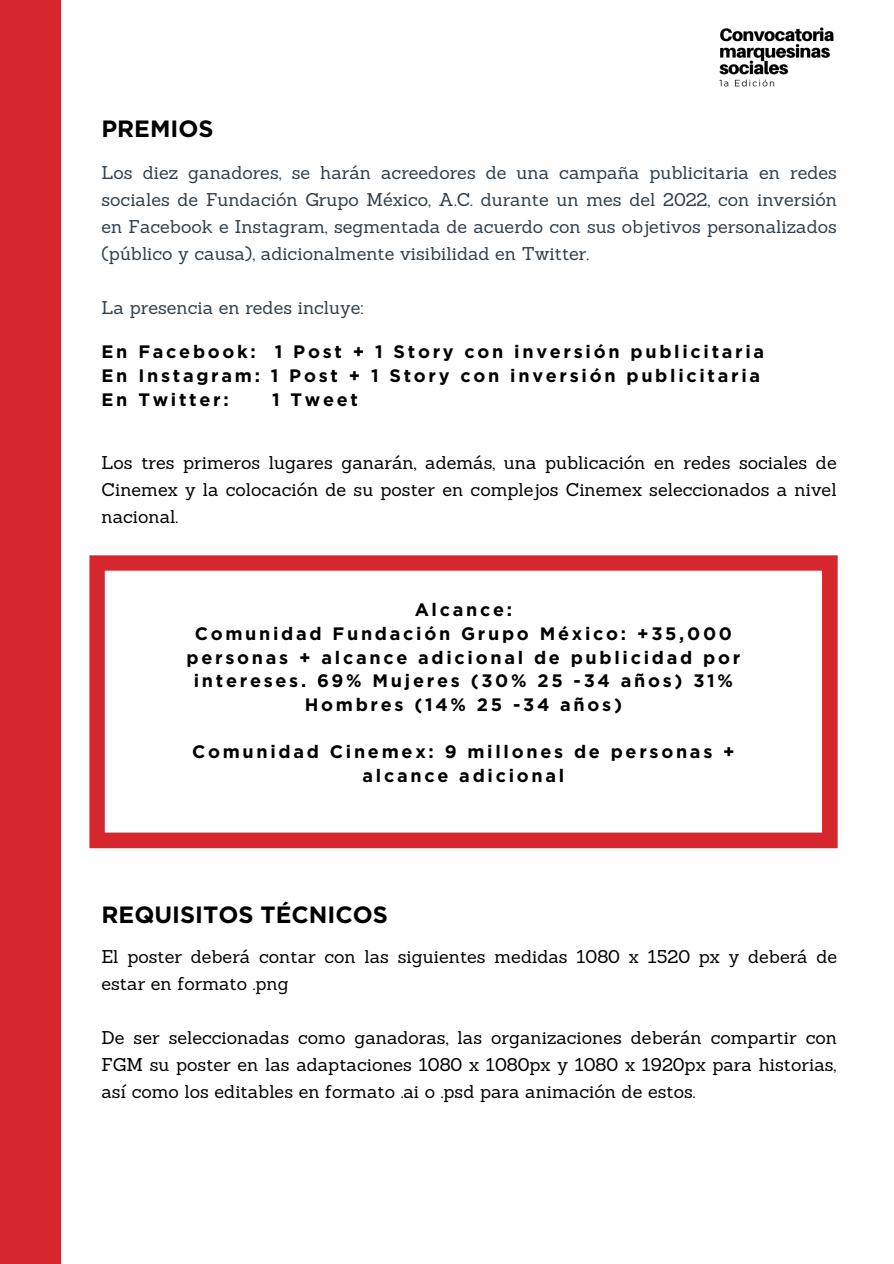
<style>
.page{position:relative;width:894px;height:1264px;background:#fff}
.page>*{position:absolute;margin:0;border:0;box-sizing:border-box;transform-origin:0 0}
.t1{font:700 23.55px "Gotham";color:#000}
.t2{font:18px/27px "Sanchez";color:#000;text-align:justify}
.t3{font:700 18px/23.7px "Gotham";letter-spacing:.15em;color:#000;text-align:center}
.t4{font:18px/27px "Sanchez";color:#303f4b;text-align:justify}
</style>
<div class="page">
<div style="left:0;top:0;width:61px;height:1263px;background:#d7272e"></div>
<img style="left:719px;top:27px;width:115px;height:60px">
<svg style="left:89px;top:555px;width:748px;height:293px"></svg>
<p class="t1" style="left:101px;top:119px;width:113px">PREMIOS</p>
<p class="t4" style="left:101px;top:159px;width:736px">Los diez ganadores, se harán acreedores de una campaña publicitaria en redes sociales de Fundación Grupo México, A.C. durante un mes del 2022, con inversión en Facebook e Instagram, segmentada de acuerdo con sus objetivos personalizados (público y causa), adicionalmente visibilidad en Twitter.</p>
<p class="t4" style="left:101px;top:294px;width:263px">La presencia en redes incluye:</p>
<p class="t3" style="left:101px;top:341px;width:664px">En Facebook: 1 Post + 1 Story con inversión publicitaria</p>
<p class="t3" style="left:101px;top:365px;width:660px">En Instagram: 1 Post + 1 Story con inversión publicitaria</p>
<p class="t3" style="left:101px;top:388px;width:129px">En Twitter:</p>
<p class="t3" style="left:272px;top:388px;width:87px">1 Tweet</p>
<p class="t2" style="left:101px;top:449px;width:736px">Los tres primeros lugares ganarán, además, una publicación en redes sociales de Cinemex y la colocación de su poster en complejos Cinemex seleccionados a nivel nacional.</p>
<p class="t3" style="left:414px;top:599px;width:99px">Alcance:</p>
<p class="t3" style="left:186px;top:622px;width:555px">Comunidad Fundación Grupo México: +35,000 personas + alcance adicional de publicidad por intereses. 69% Mujeres (30% 25 -34 años) 31% Hombres (14% 25 -34 años)</p>
<p class="t3" style="left:192px;top:741px;width:544px">Comunidad Cinemex: 9 millones de personas + alcance adicional</p>
<p class="t1" style="left:101px;top:903px;width:288px">REQUISITOS TÉCNICOS</p>
<p class="t2" style="left:101px;top:942px;width:737px">El poster deberá contar con las siguientes medidas 1080 x 1520 px y deberá de estar en formato .png</p>
<p class="t2" style="left:101px;top:1023px;width:736px">De ser seleccionadas como ganadoras, las organizaciones deberán compartir con FGM su poster en las adaptaciones 1080 x 1080px y 1080 x 1920px para historias, así como los editables en formato .ai o .psd para animación de estos.</p>
</div>
